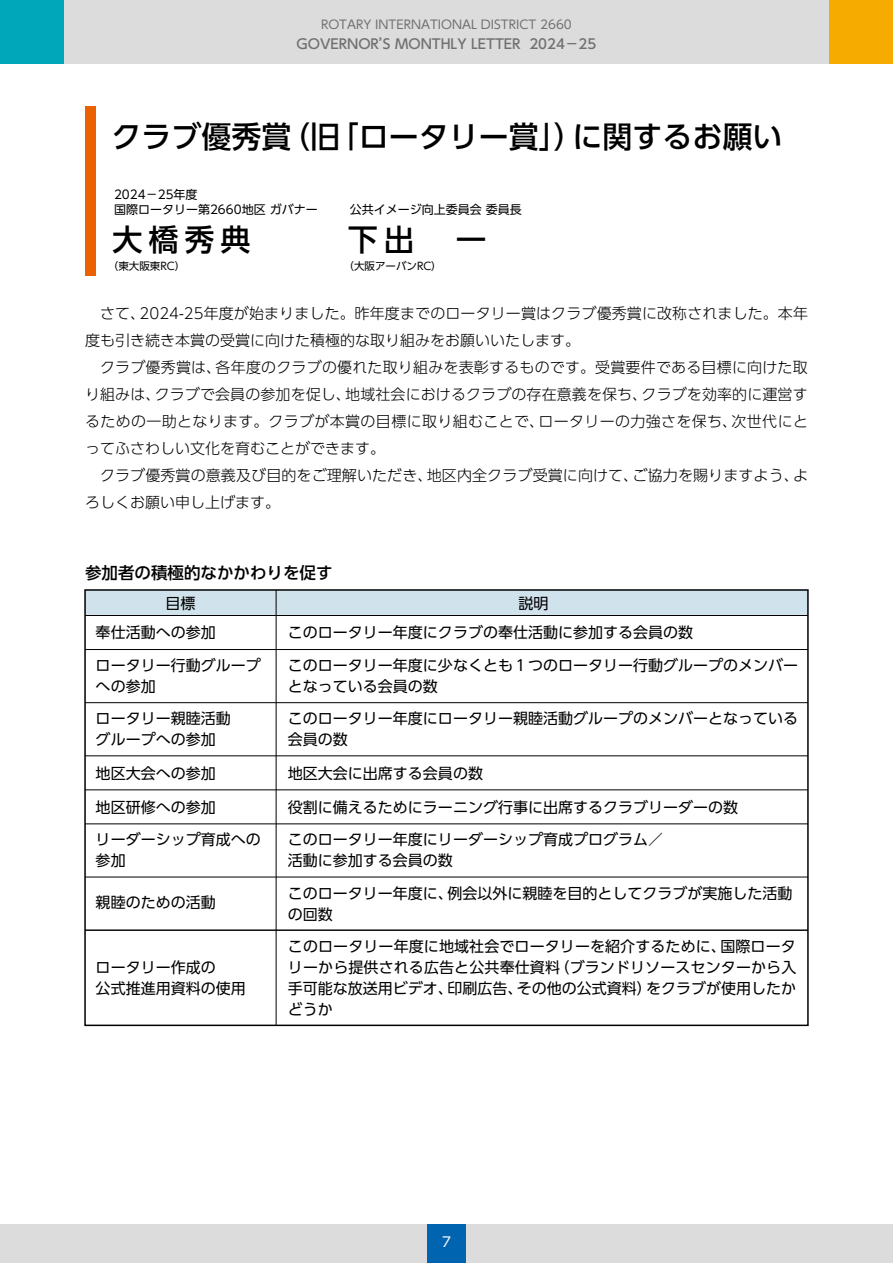
<style>
.page{position:relative;width:893px;height:1263px;background:#fff}
.page>*{position:absolute;margin:0;border:0;box-sizing:border-box;transform-origin:0 0}
.t1{font:500 30px "UD Shin Go Pro";color:#000}
.t2{font:500 16.5px "UD Shin Go Pro";color:#000}
.t3{font:15px/21px "UD Shin Go Pro";color:#000}
.t4{font:300 15px/27px "UD Shin Go Pro";letter-spacing:.01em;color:#000}
.t5{font:500 13.5px "UD Shin Go Pro";color:#717071}
.t6{font:13.5px "UD Shin Go Pro";color:#fff}
.t7{font:12px "UD Shin Go Pro";color:#000}
.t8{font:12px "UD Shin Go Pro";color:#717071}
.t9{font:10.5px "UD Shin Go Pro";color:#000}
</style>
<div class="page">
<div style="left:0;top:0;width:893px;height:64px;background:#dcdcdd"></div>
<div style="left:0;top:1225px;width:893px;height:38px;background:#dcdcdd"></div>
<div style="left:427px;top:1225px;width:39px;height:38px;background:#0064b0"></div>
<div style="left:0;top:0;width:64px;height:64px;background:#00a6b9"></div>
<div style="left:829px;top:0;width:64px;height:64px;background:#f6ab00"></div>
<div style="left:85px;top:106px;width:11px;height:170px;background:#eb6000"></div>
<div style="left:85px;top:590px;width:723px;height:25px;background:#d0e2ec"></div>
<div style="left:84px;top:589px;width:725px;height:437px;border:2px solid #000"></div>
<hr style="left:85px;top:615px;width:723px;height:1px;background:#000">
<hr style="left:276px;top:590px;width:1px;height:435px;background:#000">
<hr style="left:85px;top:649px;width:723px;height:1px;background:#000">
<hr style="left:85px;top:702px;width:723px;height:1px;background:#000">
<hr style="left:85px;top:755px;width:723px;height:1px;background:#000">
<hr style="left:85px;top:789px;width:723px;height:1px;background:#000">
<hr style="left:85px;top:823px;width:723px;height:1px;background:#000">
<hr style="left:85px;top:877px;width:723px;height:1px;background:#000">
<hr style="left:85px;top:930px;width:723px;height:1px;background:#000">
<p class="t8" style="left:321px;top:15px;width:252px">ROTARY INTERNATIONAL DISTRICT 2660</p>
<p class="t5" style="left:297px;top:33px;width:301px">GOVERNOR’S MONTHLY LETTER 2024－25</p>
<h1 class="t1" style="left:111px;top:112px;width:673px">クラブ優秀賞（旧「ロータリー賞」）に関するお願い</h1>
<p class="t7" style="left:114px;top:185px;width:85px">2024－25年度</p>
<h1 class="t1" style="left:112px;top:215px;width:139px">大橋秀典</h1>
<p class="t9" style="left:108px;top:257px;width:79px">（東大阪東RC）</p>
<p class="t7" style="left:114px;top:200px;width:205px">国際ロータリー第2660地区 ガバナー</p>
<p class="t7" style="left:350px;top:200px;width:173px">公共イメージ向上委員会 委員長</p>
<h1 class="t1" style="left:348px;top:215px;width:139px">下出　一</h1>
<p class="t9" style="left:343px;top:257px;width:100px">（大阪アーバンRC）</p>
<p class="t4" style="left:85px;top:299px;width:725px">　さて、2024-25年度が始まりました。昨年度までのロータリー賞はクラブ優秀賞に改称されました。本年度も引き続き本賞の受賞に向けた積極的な取り組みをお願いいたします。<br>　クラブ優秀賞は、各年度のクラブの優れた取り組みを表彰するものです。受賞要件である目標に向けた取り組みは、クラブで会員の参加を促し、地域社会におけるクラブの存在意義を保ち、クラブを効率的に運営するための一助となります。クラブが本賞の目標に取り組むことで、ロータリーの力強さを保ち、次世代にとってふさわしい文化を育むことができます。<br>　クラブ優秀賞の意義及び目的をご理解いただき、地区内全クラブ受賞に向けて、ご協力を賜りますよう、よろしくお願い申し上げます。</p>
<p class="t2" style="left:85px;top:559px;width:249px">参加者の積極的なかかわりを促す</p>
<p class="t3" style="left:96px;top:588px;width:121px;line-height:29.4px;text-indent:70px">目標<br>奉仕活動への参加</p>
<p class="t3" style="left:96px;top:654px;width:166px">ロータリー行動グループへの参加</p>
<p class="t3" style="left:518px;top:592px;width:31px">説明</p>
<p class="t3" style="left:288px;top:616px;width:512px;line-height:32.7px">このロータリー年度にクラブの奉仕活動に参加する会員の数<br>このロータリー年度に少なくとも１つのロータリー行動グループのメンバー</p>
<p class="t3" style="left:288px;top:675px;width:152px">となっている会員の数</p>
<p class="t3" style="left:96px;top:708px;width:136px">ロータリー親睦活動グループへの参加</p>
<p class="t3" style="left:288px;top:708px;width:512px">このロータリー年度にロータリー親睦活動グループのメンバーとなっている会員の数</p>
<p class="t3" style="left:96px;top:762px;width:121px">地区大会への参加</p>
<p class="t3" style="left:288px;top:762px;width:197px">地区大会に出席する会員の数</p>
<p class="t3" style="left:96px;top:796px;width:121px">地区研修への参加</p>
<p class="t3" style="left:288px;top:796px;width:452px">役割に備えるためにラーニング行事に出席するクラブリーダーの数</p>
<p class="t3" style="left:96px;top:829px;width:166px">リーダーシップ育成への参加</p>
<p class="t3" style="left:288px;top:829px;width:377px">このロータリー年度にリーダーシップ育成プログラム／活動に参加する会員の数</p>
<p class="t3" style="left:96px;top:891px;width:121px">親睦のための活動</p>
<p class="t3" style="left:288px;top:882px;width:506px">このロータリー年度に、例会以外に親睦を目的としてクラブが実施した活動の回数</p>
<p class="t3" style="left:96px;top:956px;width:151px">ロータリー作成の<br>公式推進用資料の使用</p>
<p class="t3" style="left:288px;top:935px;width:510px;text-align:justify">このロータリー年度に地域社会でロータリーを紹介するために、国際ロータリーから提供される広告と公共奉仕資料（ブランドリソースセンターから入手可能な放送用ビデオ、印刷広告、その他の公式資料）をクラブが使用したかどうか</p>
<p class="t6" style="left:442px;top:1231px;width:10px">7</p>
</div>
